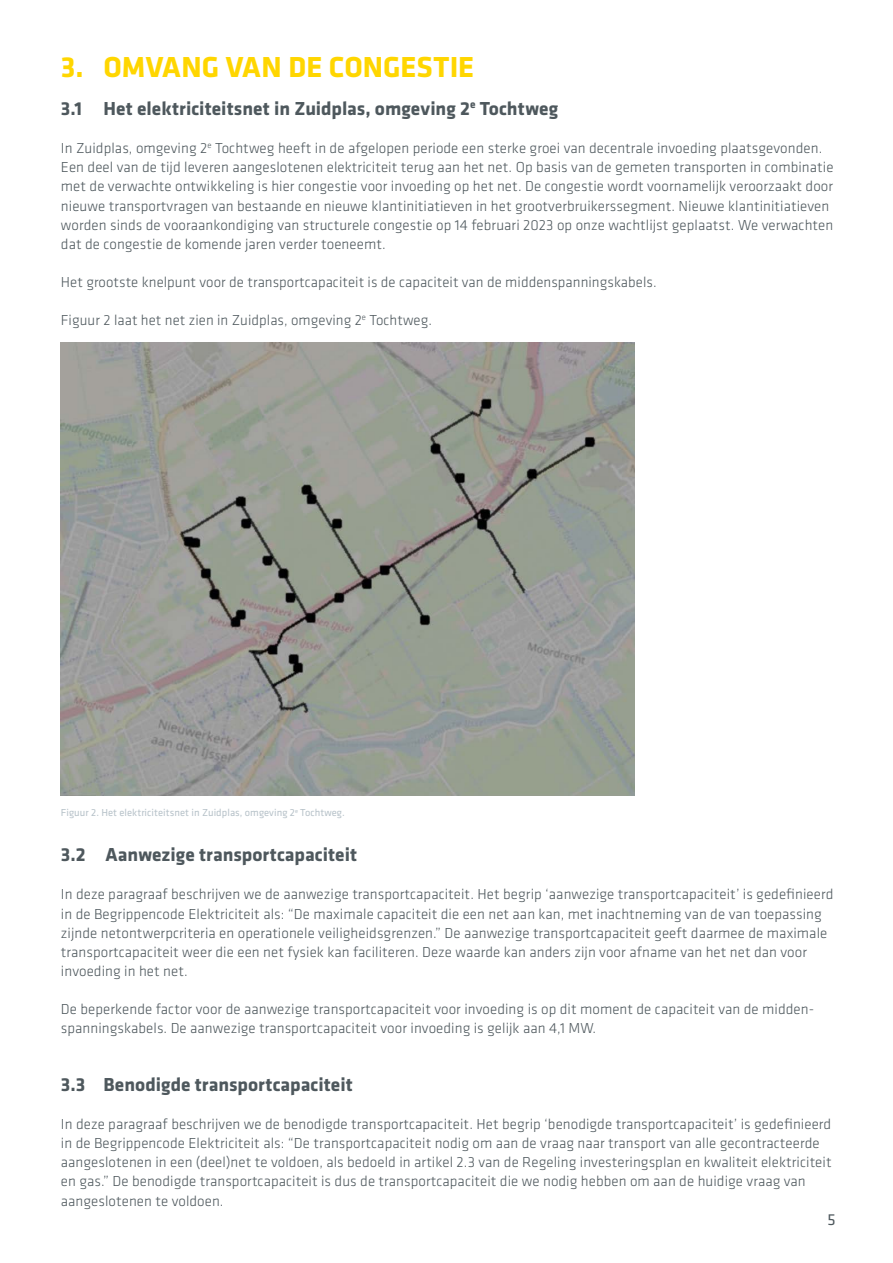
<style>
.page{position:relative;width:893px;height:1263px;background:#fff}
.page>*{position:absolute;margin:0;border:0;box-sizing:border-box;transform-origin:0 0}
.t1{font:700 30px "Klavika";color:#ffd600}
.t2{font:700 19.5px "Klavika";color:#4e585d}
.t3{font:16.5px "Klavika";color:#4e585d}
.t4{font:300 15px/19.2px "Klavika";letter-spacing:.005em;color:#4e585d}
.t5{font:10.5px "Klavika";letter-spacing:.005em;color:#b7c2c9}
</style>
<div class="page">
<img style="left:61px;top:343px;width:573px;height:453px">
<h1 class="t1" style="left:61px;top:50px;width:415px">3. OMVANG VAN DE CONGESTIE</h1>
<h2 class="t2" style="left:61px;top:98px;width:499px">3.1 Het elektriciteitsnet in Zuidplas, omgeving 2<sup>e</sup> Tochtweg</h2>
<p class="t4" style="left:61px;top:139px;width:774px">In Zuidplas, omgeving 2<sup>e</sup> Tochtweg heeft in de afgelopen periode een sterke groei van decentrale invoeding plaatsgevonden.<br>Een deel van de tijd leveren aangeslotenen elektriciteit terug aan het net. Op basis van de gemeten transporten in combinatie met de verwachte ontwikkeling is hier congestie voor invoeding op het net. De congestie wordt voornamelijk veroorzaakt door nieuwe transportvragen van bestaande en nieuwe klantinitiatieven in het grootverbruikerssegment. Nieuwe klantinitiatieven worden sinds de vooraankondiging van structurele congestie op 14 februari 2023 op onze wachtlijst geplaatst. We verwachten dat de congestie de komende jaren verder toeneemt.</p>
<p class="t4" style="left:61px;top:273px;width:597px">Het grootste knelpunt voor de transportcapaciteit is de capaciteit van de middenspanningskabels.</p>
<p class="t4" style="left:61px;top:311px;width:372px">Figuur 2 laat het net zien in Zuidplas, omgeving 2<sup>e</sup> Tochtweg.</p>
<p class="t5" style="left:61px;top:807px;width:285px">Figuur 2. Het elektriciteitsnet in Zuidplas, omgeving 2<sup>e</sup> Tochtweg.</p>
<h2 class="t2" style="left:61px;top:844px;width:298px">3.2 Aanwezige transportcapaciteit</h2>
<p class="t4" style="left:61px;top:885px;width:774px">In deze paragraaf beschrijven we de aanwezige transportcapaciteit. Het begrip ‘aanwezige transportcapaciteit’ is gedefinieerd in de Begrippencode Elektriciteit als: “De maximale capaciteit die een net aan kan, met inachtneming van de van toepassing zijnde netontwerpcriteria en operationele veiligheidsgrenzen.” De aanwezige transportcapaciteit geeft daarmee de maximale transportcapaciteit weer die een net fysiek kan faciliteren. Deze waarde kan anders zijn voor afname van het net dan voor invoeding in het net.</p>
<p class="t4" style="left:61px;top:1000px;width:755px">De beperkende factor voor de aanwezige transportcapaciteit voor invoeding is op dit moment de capaciteit van de midden&shy;spanningskabels. De aanwezige transportcapaciteit voor invoeding is gelijk aan 4,1 MW.</p>
<h2 class="t2" style="left:61px;top:1074px;width:293px">3.3 Benodigde transportcapaciteit</h2>
<p class="t4" style="left:61px;top:1115px;width:772px">In deze paragraaf beschrijven we de benodigde transportcapaciteit. Het begrip ‘benodigde transportcapaciteit’ is gedefinieerd in de Begrippencode Elektriciteit als: “De transportcapaciteit nodig om aan de vraag naar transport van alle gecontracteerde aangeslotenen in een (deel)net te voldoen, als bedoeld in artikel 2.3 van de Regeling investeringsplan en kwaliteit elektriciteit en gas.” De benodigde transportcapaciteit is dus de transportcapaciteit die we nodig hebben om aan de huidige vraag van aangeslotenen te voldoen.</p>
<p class="t3" style="left:827px;top:1210px;width:10px">5</p>
</div>
